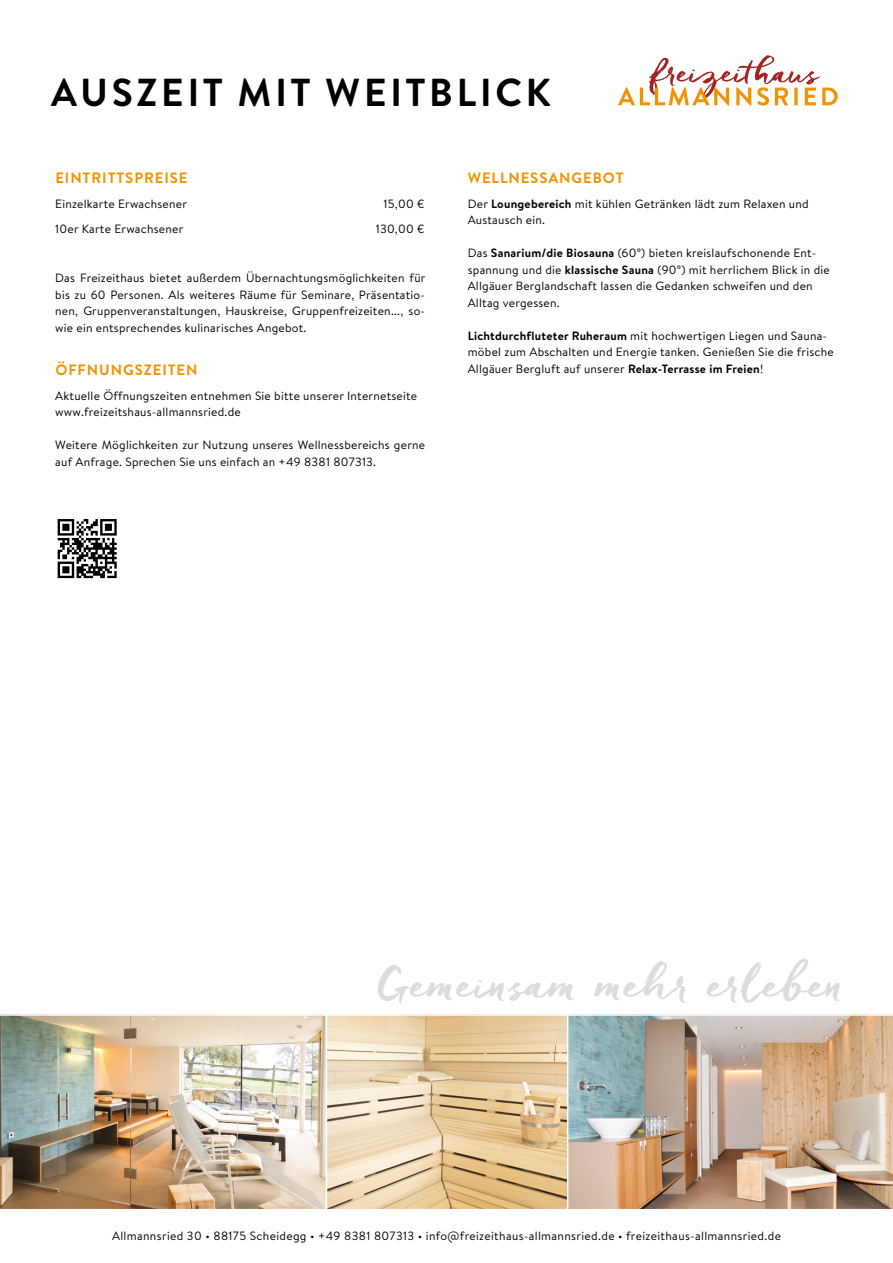
<style>
.page{position:relative;width:893px;height:1263px;background:#fff}
.page>*{position:absolute;margin:0;border:0;box-sizing:border-box;transform-origin:0 0}
.t1{font:46.5px "Freeland";letter-spacing:.02em;color:#dcdcdc}
.t2{font:700 39px "Brandon Grotesque";letter-spacing:.09em;color:#000}
.t3{font:700 15px "Brandon Text";letter-spacing:.06em;color:#f39200}
.t4{font:12px/16.5px "Brandon Text";letter-spacing:.02em;color:#000}
.s1{font-weight:700}
</style>
<div class="page">
<svg style="left:618px;top:55px;width:220px;height:51px"></svg>
<img style="left:329px;top:1017px;width:238px;height:190px">
<div style="left:326px;top:1014px;width:248px;height:196px;border:2px solid #fff"></div>
<img style="left:567px;top:1014px;width:326px;height:196px">
<img style="left:0;top:1014px;width:327px;height:196px">
<svg style="left:57px;top:519px;width:60px;height:60px"></svg>
<svg style="left:58px;top:519px;width:59px;height:59px"></svg>
<h2 class="t2" style="left:51px;top:65px;width:501px">AUSZEIT MIT WEITBLICK</h2>
<p class="t3" style="left:55px;top:167px;width:134px">EINTRITTSPREISE</p>
<p class="t4" style="left:55px;top:195px;width:133px">Einzelkarte Erwachsener</p>
<p class="t4" style="left:384px;top:195px;width:42px">15,00 €</p>
<p class="t4" style="left:55px;top:220px;width:130px">10er Karte Erwachsener</p>
<p class="t4" style="left:376px;top:220px;width:50px">130,00 €</p>
<p class="t4" style="left:55px;top:270px;width:372px;text-align:justify">Das Freizeithaus bietet außerdem Übernachtungsmöglichkeiten für bis zu 60 Personen. Als weiteres Räume für Seminare, Präsentatio&shy;nen, Gruppenveranstaltungen, Hauskreise, Gruppenfreizeiten..., so&shy;wie ein entsprechendes kulinarisches Angebot.</p>
<p class="t3" style="left:55px;top:359px;width:144px">ÖFFNUNGSZEITEN</p>
<p class="t4" style="left:55px;top:387px;width:363px">Aktuelle Öffnungszeiten entnehmen Sie bitte unserer Internetseite www.freizeitshaus-allmannsried.de</p>
<p class="t4" style="left:55px;top:436px;width:371px">Weitere Möglichkeiten zur Nutzung unseres Wellnessbereichs gerne auf Anfrage. Sprechen Sie uns einfach an +49 8381 807313.</p>
<p class="t3" style="left:468px;top:167px;width:157px">WELLNESSANGEBOT</p>
<p class="t4" style="left:468px;top:195px;width:342px">Der <span class="s1">Loungebereich</span> mit kühlen Getränken lädt zum Relaxen und<br>Austausch ein.</p>
<p class="t4" style="left:468px;top:245px;width:364px">Das <span class="s1">Sanarium/die Biosauna</span> (60°) bieten kreislaufschonende Ent&shy;spannung und die <span class="s1">klassische Sauna</span> (90°) mit herrlichem Blick in die Allgäuer Berglandschaft lassen die Gedanken schweifen und den Alltag vergessen.</p>
<p class="t4" style="left:468px;top:327px;width:367px"><span class="s1">Lichtdurchfluteter Ruheraum</span> mit hochwertigen Liegen und Sauna&shy;möbel zum Abschalten und Energie tanken. Genießen Sie die frische<br>Allgäuer Bergluft auf unserer <span class="s1">Relax-Terrasse im Freien</span>!</p>
<h1 class="t1" style="left:376px;top:953px;width:469px">Gemeinsam mehr erleben</h1>
<p class="t4" style="left:112px;top:1227px;width:670px">Allmannsried 30 • 88175 Scheidegg • +49 8381 807313 • info@freizeithaus-allmannsried.de • freizeithaus-allmannsried.de</p>
</div>
